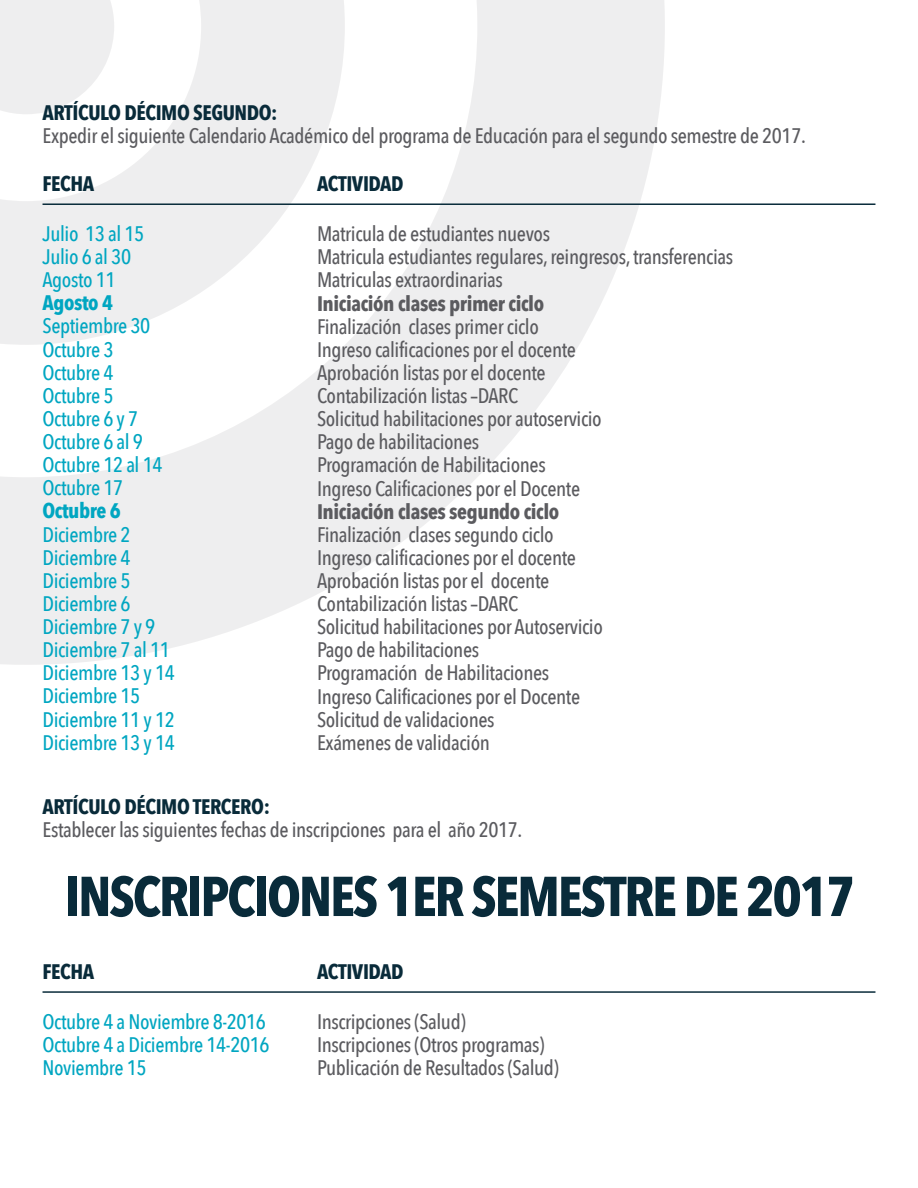
<style>
.page{position:relative;width:918px;height:1188px;background:#fff}
.page>*{position:absolute;margin:0;border:0;box-sizing:border-box;transform-origin:0 0}
.t1{font:700 55.5px "Avenir Next Condensed";letter-spacing:-.04em;color:#092b3a}
.t2{font:500 21px/23.1px "Avenir Next Condensed";letter-spacing:-.02em;color:#5b5b5f}
.t3{font:500 21px/23.1px "Avenir Next Condensed";letter-spacing:-.02em;color:#00a6c1}
.t4{font:700 21px "Avenir Next Condensed";letter-spacing:-.02em;color:#092b3a}
.t5{font:700 21px "Avenir Next Condensed";letter-spacing:-.02em;color:#5b5b5f}
.t6{font:700 21px "Avenir Next Condensed";letter-spacing:-.02em;color:#00a6c1}
</style>
<div class="page">
<svg style="left:0;top:0;width:665px;height:665px;fill:#eeeeef"></svg>
<svg style="left:0;top:0;width:346px;height:345px;fill:#eeeeef"></svg>
<svg style="left:0;top:0;width:115px;height:114px;background:#f0f0f1"></svg>
<hr style="left:43px;top:203px;width:832px;height:2px;background:#092b3a">
<hr style="left:43px;top:991px;width:832px;height:2px;background:#092b3a">
<p class="t4" style="left:43px;top:100px;width:237px">ARTÍCULO DÉCIMO SEGUNDO:</p>
<p class="t2" style="left:43px;top:124px;width:765px">Expedir el siguiente Calendario Académico del programa de Educación para el segundo semestre de 2017.</p>
<p class="t4" style="left:43px;top:171px;width:53px">FECHA</p>
<p class="t4" style="left:317px;top:171px;width:88px">ACTIVIDAD</p>
<p class="t3" style="left:43px;top:222px;width:103px">Julio 13 al 15<br>Julio 6 al 30<br>Agosto 11</p>
<p class="t6" style="left:43px;top:290px;width:72px">Agosto 4</p>
<p class="t3" style="left:43px;top:315px;width:121px">Septiembre 30<br>Octubre 3<br>Octubre 4<br>Octubre 5<br>Octubre 6 y 7<br>Octubre 6 al 9<br>Octubre 12 al 14<br>Octubre 17</p>
<p class="t6" style="left:43px;top:498px;width:80px">Octubre 6</p>
<p class="t3" style="left:43px;top:523px;width:134px">Diciembre 2<br>Diciembre 4<br>Diciembre 5<br>Diciembre 6<br>Diciembre 7 y 9<br>Diciembre 7 al 11<br>Diciembre 13 y 14<br>Diciembre 15<br>Diciembre 11 y 12<br>Diciembre 13 y 14</p>
<p class="t2" style="left:317px;top:222px;width:418px">Matricula de estudiantes nuevos<br>Matricula estudiantes regulares, reingresos, transferencias<br>Matriculas extraordinarias</p>
<p class="t5" style="left:317px;top:290px;width:229px">Iniciación clases primer ciclo</p>
<p class="t2" style="left:317px;top:315px;width:286px">Finalización clases primer ciclo<br>Ingreso calificaciones por el docente Aprobación listas por el docente Contabilización listas –DARC<br>Solicitud habilitaciones por autoservicio Pago de habilitaciones<br>Programación de Habilitaciones Ingreso Calificaciones por el Docente</p>
<p class="t5" style="left:317px;top:498px;width:244px">Iniciación clases segundo ciclo</p>
<p class="t2" style="left:317px;top:523px;width:287px">Finalización clases segundo ciclo<br>Ingreso calificaciones por el docente<br>Aprobación listas por el docente<br>Contabilización listas –DARC<br>Solicitud habilitaciones por Autoservicio<br>Pago de habilitaciones<br>Programación de Habilitaciones<br>Ingreso Calificaciones por el Docente<br>Solicitud de validaciones<br>Exámenes de validación</p>
<p class="t4" style="left:43px;top:794px;width:229px">ARTÍCULO DÉCIMO TERCERO:</p>
<p class="t2" style="left:43px;top:818px;width:481px">Establecer las siguientes fechas de inscripciones para el año 2017.</p>
<h1 class="t1" style="left:64px;top:863px;width:793px">INSCRIPCIONES 1ER SEMESTRE DE 2017</h1>
<p class="t4" style="left:43px;top:958px;width:53px">FECHA</p>
<p class="t4" style="left:317px;top:958px;width:88px">ACTIVIDAD</p>
<p class="t3" style="left:43px;top:1010px;width:229px">Octubre 4 a Noviembre 8-2016<br>Octubre 4 a Diciembre 14-2016<br>Noviembre 15</p>
<p class="t2" style="left:317px;top:1010px;width:243px">Inscripciones (Salud)<br>Inscripciones (Otros programas)<br>Publicación de Resultados (Salud)</p>
</div>
